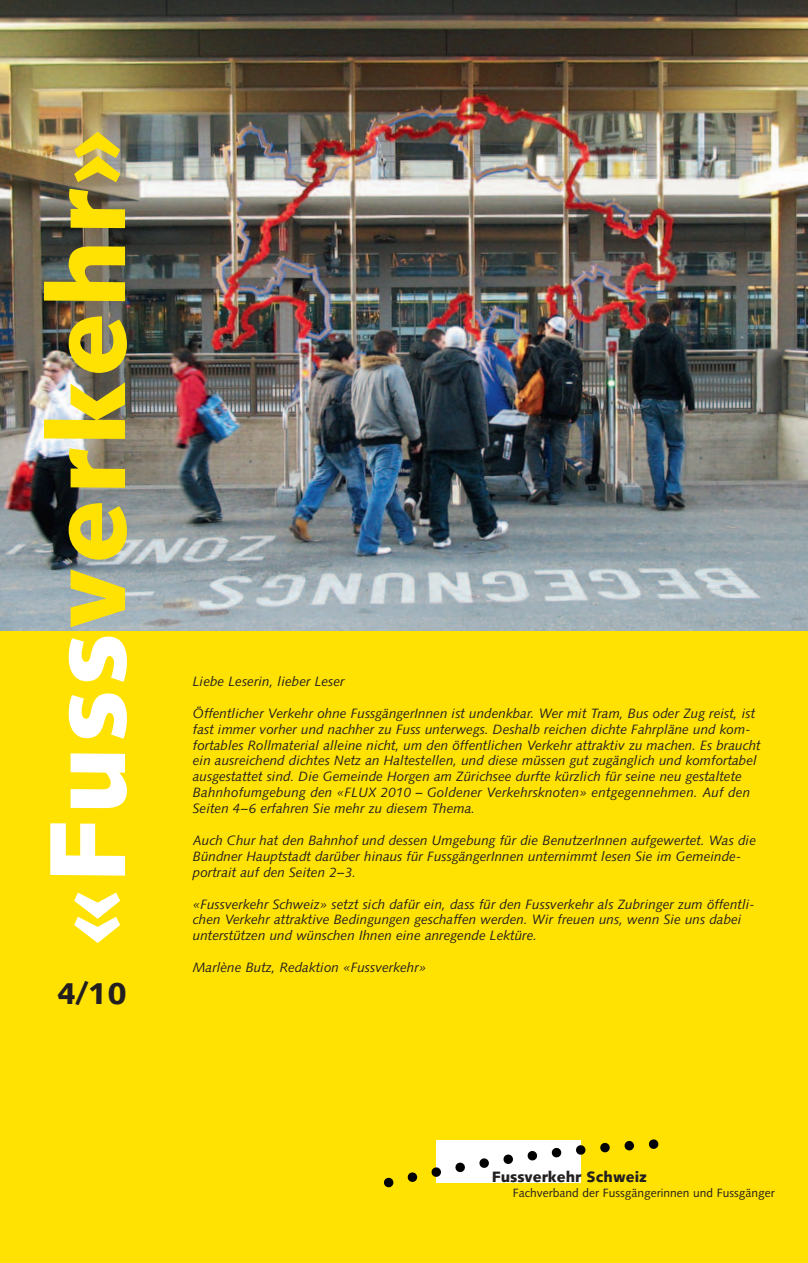
<style>
.page{position:relative;width:808px;height:1263px;background:#fff}
.page>*{position:absolute;margin:0;border:0;box-sizing:border-box;transform-origin:0 0}
.t1{font:900 108px "Syntax";letter-spacing:.045em;color:#ffe201}
.t2{font:900 30px "Syntax";color:#231f20}
.t3{font:900 15px "Syntax";color:#231f20}
.t4{font:italic 13.5px/15.9px "Syntax";color:#231f20}
.t5{font:12px "Syntax";color:#231f20}
.s1{color:#fff}
</style>
<div class="page">
<img style="left:0;top:0;width:808px;height:631px">
<div style="left:0;top:631px;width:808px;height:632px;background:#ffe201"></div>
<svg style="left:384px;top:1139px;width:275px;height:49px"></svg>
<h1 class="t1" style="left:44px;top:947px;width:820px;rotate:-90deg"><span class="s1">«Fuss</span>verkehr»</h1>
<h2 class="t2" style="left:57px;top:981px;width:71px">4/10</h2>
<p class="t4" style="left:193px;top:674px;width:153px">Liebe Leserin, lieber Leser</p>
<p class="t4" style="left:193px;top:706px;width:569px">Öffentlicher Verkehr ohne FussgängerInnen ist undenkbar. Wer mit Tram, Bus oder Zug reist, ist fast immer vorher und nachher zu Fuss unterwegs. Deshalb reichen dichte Fahrpläne und kom&shy;fortables Rollmaterial alleine nicht, um den öffentlichen Verkehr attraktiv zu machen. Es braucht ein ausreichend dichtes Netz an Haltestellen, und diese müssen gut zugänglich und komfortabel ausgestattet sind. Die Gemeinde Horgen am Zürichsee durfte kürzlich für seine neu gestaltete Bahnhofumgebung den «FLUX 2010 – Goldener Verkehrsknoten» entgegennehmen. Auf den Seiten 4–6 erfahren Sie mehr zu diesem Thema.</p>
<p class="t4" style="left:193px;top:833px;width:565px">Auch Chur hat den Bahnhof und dessen Umgebung für die BenutzerInnen aufgewertet. Was die<br>Bündner Hauptstadt darüber hinaus für FussgängerInnen unternimmt lesen Sie im Gemeinde&shy;portrait auf den Seiten 2–3.</p>
<p class="t4" style="left:193px;top:897px;width:563px">«Fussverkehr Schweiz» setzt sich dafür ein, dass für den Fussverkehr als Zubringer zum öffentli&shy;chen Verkehr attraktive Bedingungen geschaffen werden. Wir freuen uns, wenn Sie uns dabei unterstützen und wünschen Ihnen eine anregende Lektüre.</p>
<p class="t4" style="left:193px;top:961px;width:235px">Marlène Butz, Redaktion «Fussverkehr»</p>
<p class="t3" style="left:492px;top:1171px;width:157px">Fussverkehr Schweiz</p>
<p class="t5" style="left:513px;top:1188px;width:264px">Fachverband der Fussgängerinnen und Fussgänger</p>
</div>
